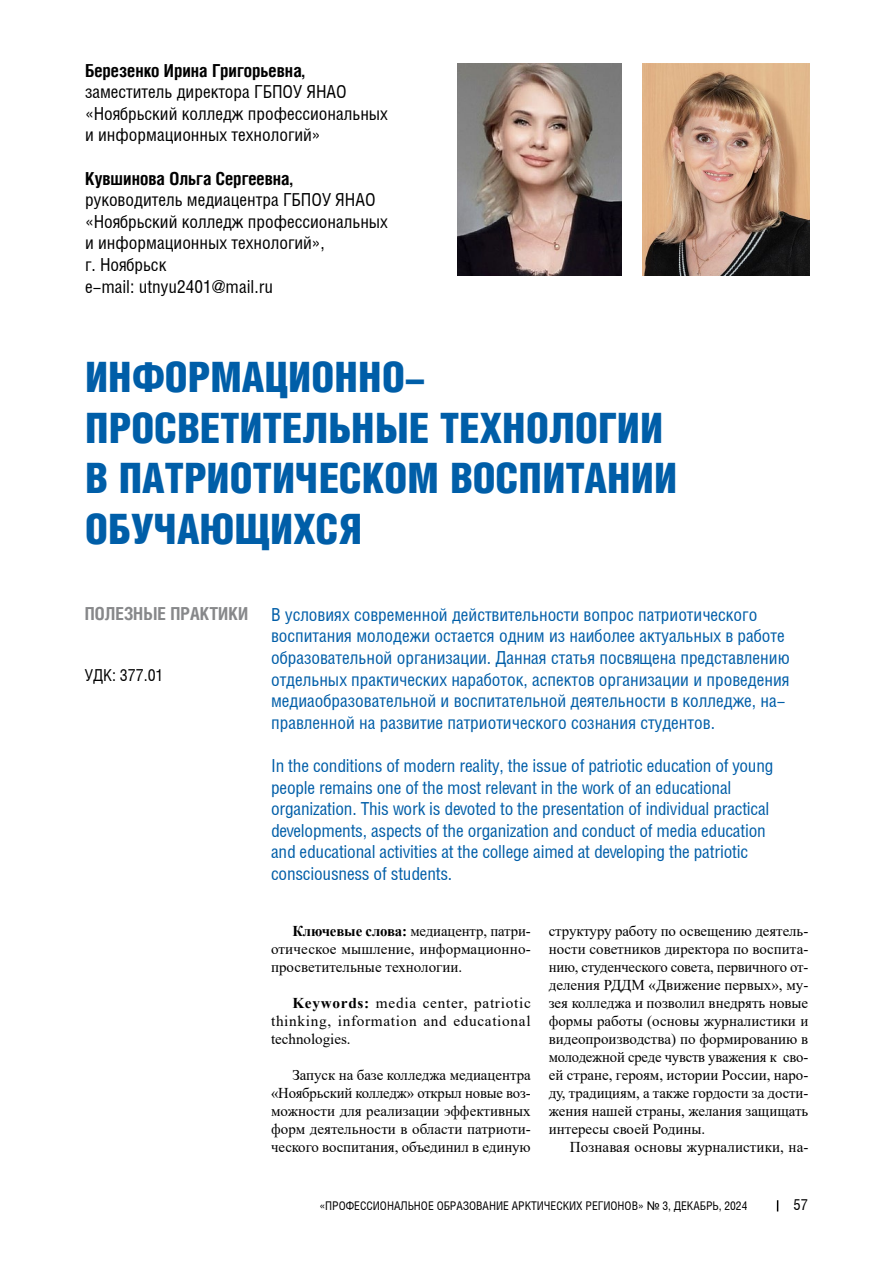
<style>
.page{position:relative;width:893px;height:1263px;background:#fff}
.page>*{position:absolute;margin:0;border:0;box-sizing:border-box;transform-origin:0 0}
.t1{font:900 42px/50.4px "Helios Cond";color:#005ea8}
.t2{font:18px/21.6px "Helios Cond";color:#005ea8}
.t3{font:18px/21.6px "Helios Cond";color:#000}
.t4{font:700 18px "Helios Cond";color:#000}
.t5{font:700 18px "Helios Cond";color:#87888a}
.t6{font:16.5px "Helios Cond";color:#000}
.t7{font:15px/18px "Times New Roman";color:#000;text-align:justify}
.t8{font:15px "Helios Cond";color:#000}
.t9{font:12px "Helios Cond";color:#000}
.s1{font-weight:700}
.s2{font-family:"Arial"}
</style>
<div class="page">
<img style="left:457px;top:64px;width:165px;height:211px">
<img style="left:642px;top:64px;width:167px;height:211px">
<p class="t4" style="left:85px;top:60px;width:221px">Березенко Ирина Григорьевна,</p>
<p class="t3" style="left:85px;top:81px;width:304px">заместитель директора ГБПОУ ЯНАО «Ноябрьский колледж профессиональных и информационных технологий»</p>
<p class="t4" style="left:85px;top:168px;width:209px">Кувшинова Ольга Сергеевна,</p>
<p class="t3" style="left:85px;top:189px;width:304px">руководитель медиацентра ГБПОУ ЯНАО «Ноябрьский колледж профессиональных и информационных технологий»,<br>г. Ноябрьск<br>e-mail: utnyu2401@mail.ru</p>
<h1 class="t1" style="left:85px;top:352px;width:594px">ИНФОРМАЦИОННО-<br>ПРОСВЕТИТЕЛЬНЫЕ ТЕХНОЛОГИИ<br>В ПАТРИОТИЧЕСКОМ ВОСПИТАНИИ<br>ОБУЧАЮЩИХСЯ</h1>
<p class="t5" style="left:85px;top:604px;width:165px">ПОЛЕЗНЫЕ ПРАКТИКИ</p>
<p class="t6" style="left:85px;top:666px;width:80px">УДК: 377.01</p>
<p class="t2" style="left:271px;top:604px;width:520px">В условиях современной действительности вопрос патриотического воспитания молодежи остается одним из наиболее актуальных в работе образовательной организации. Данная статья посвящена представлению отдельных практических наработок, аспектов организации и проведения медиаобразовательной и воспитательной деятельности в колледже, на&shy;правленной на развитие патриотического сознания студентов.</p>
<p class="t2" style="left:271px;top:755px;width:504px">In the conditions of modern reality, the issue of patriotic education of young people remains one of the most relevant in the work of an educational organization. This work is devoted to the presentation of individual practical developments, aspects of the organization and conduct of media education and educational activities at the college aimed at developing the patriotic consciousness of students.</p>
<p class="t7" style="left:271px;top:922px;width:261px;text-indent:21px"><span class="s1">Ключевые слова:</span> медиацентр, патри&shy;отическое мышление, информационно&shy;просветительные технологии.</p>
<p class="t7" style="left:271px;top:994px;width:261px;text-indent:21px"><span class="s1">Keywords:</span> media center, patriotic thinking, information and educational technologies.</p>
<p class="t7" style="left:271px;top:1066px;width:261px;text-indent:21px">Запуск на базе колледжа медиацентра «Ноябрьский колледж» открыл новые воз&shy;можности для реализации эффективных форм деятельности в области патриоти&shy;ческого воспитания, объединил в единую</p>
<p class="t7" style="left:549px;top:922px;width:261px">структуру работу по освещению деятель&shy;ности советников директора по воспита&shy;нию, студенческого совета, первичного от&shy;деления РДДМ «Движение первых», му&shy;зея колледжа и позволил внедрять новые формы работы (основы журналистики и видеопроизводства) по формированию в молодежной среде чувств уважения к сво&shy;ей стране, героям, истории России, наро&shy;ду, традициям, а также гордости за дости&shy;жения нашей страны, желания защищать интересы своей Родины.</p>
<p class="t7" style="left:570px;top:1138px;width:240px">Познавая основы журналистики, на-</p>
<p class="t9" style="left:319px;top:1199px;width:429px">«ПРОФЕССИОНАЛЬНОЕ ОБРАЗОВАНИЕ АРКТИЧЕСКИХ РЕГИОНОВ» <span class="s2">№</span> 3, ДЕКАБРЬ, 2024</p>
<p class="t8" style="left:793px;top:1196px;width:16px">57</p>
</div>
